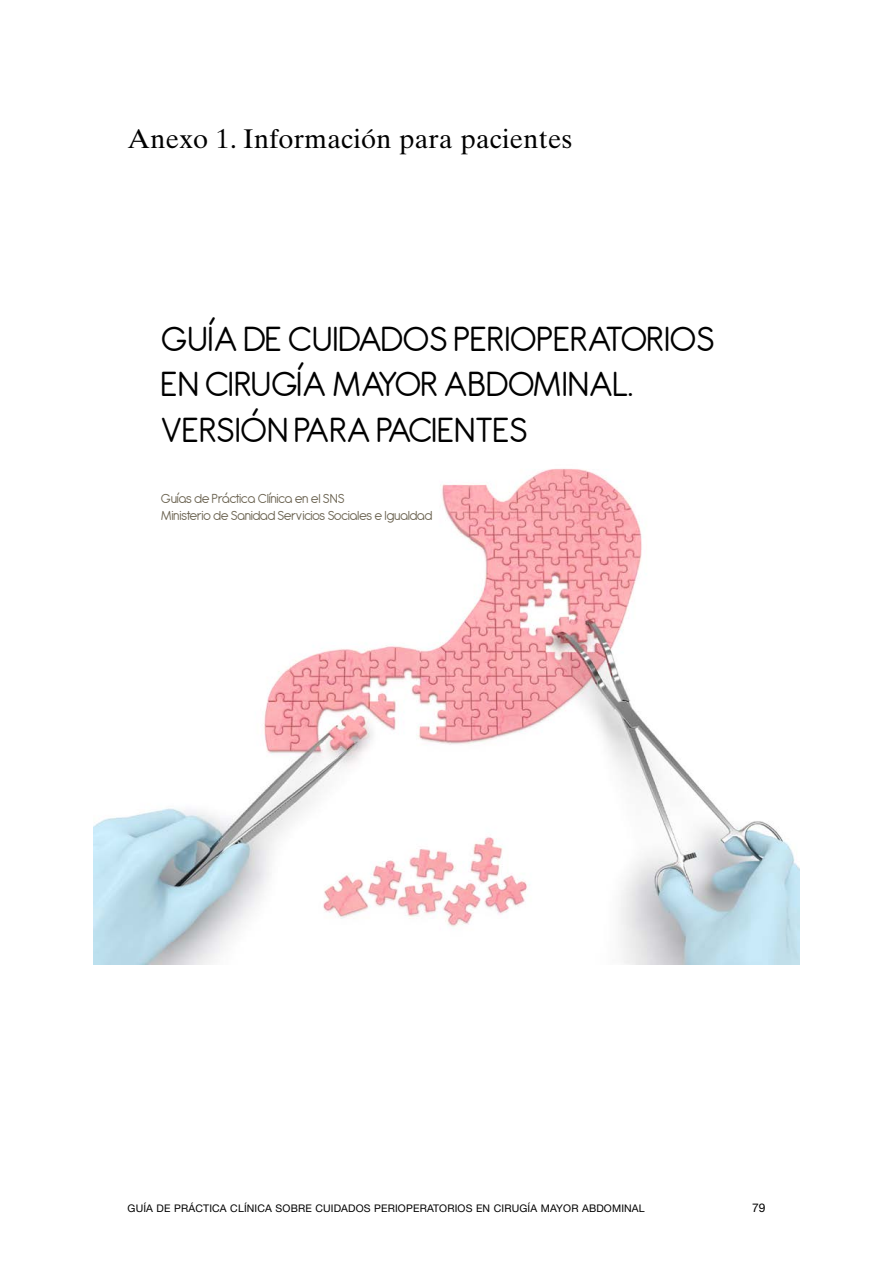
<style>
.page{position:relative;width:893px;height:1263px;background:#fff}
.page>*{position:absolute;margin:0;border:0;box-sizing:border-box;transform-origin:0 0}
.t1{font:37.95px/45.5px "Antipasto";color:#000}
.t2{font:27px "Times Ten";letter-spacing:.01em;color:#000}
.t3{font:14.25px/17.1px "Antipasto";letter-spacing:-.04em;color:#6b6351}
.t4{font:12px "Helvetica Neue LT Std";color:#000}
.t5{font:10.5px "Helvetica Neue LT Std";letter-spacing:.015em;color:#000}
</style>
<div class="page">
<img style="left:94px;top:469px;width:705px;height:496px">
<p class="t2" style="left:128px;top:123px;width:446px">Anexo 1. Información para pacientes</p>
<p class="t1" style="left:161px;top:317px;width:555px">GUÍA DE CUIDADOS PERIOPERATORIOS<br>EN CIRUGÍA MAYOR ABDOMINAL.<br>VERSIÓN PARA PACIENTES</p>
<p class="t3" style="left:161px;top:490px;width:273px">Guías de Práctica Clínica en el SNS<br>Ministerio de Sanidad Servicios Sociales e Igualdad</p>
<p class="t5" style="left:128px;top:1202px;width:519px">GUÍA DE PRÁCTICA CLÍNICA SOBRE CUIDADOS PERIOPERATORIOS EN CIRUGÍA MAYOR ABDOMINAL</p>
<p class="t4" style="left:752px;top:1200px;width:15px">79</p>
</div>
